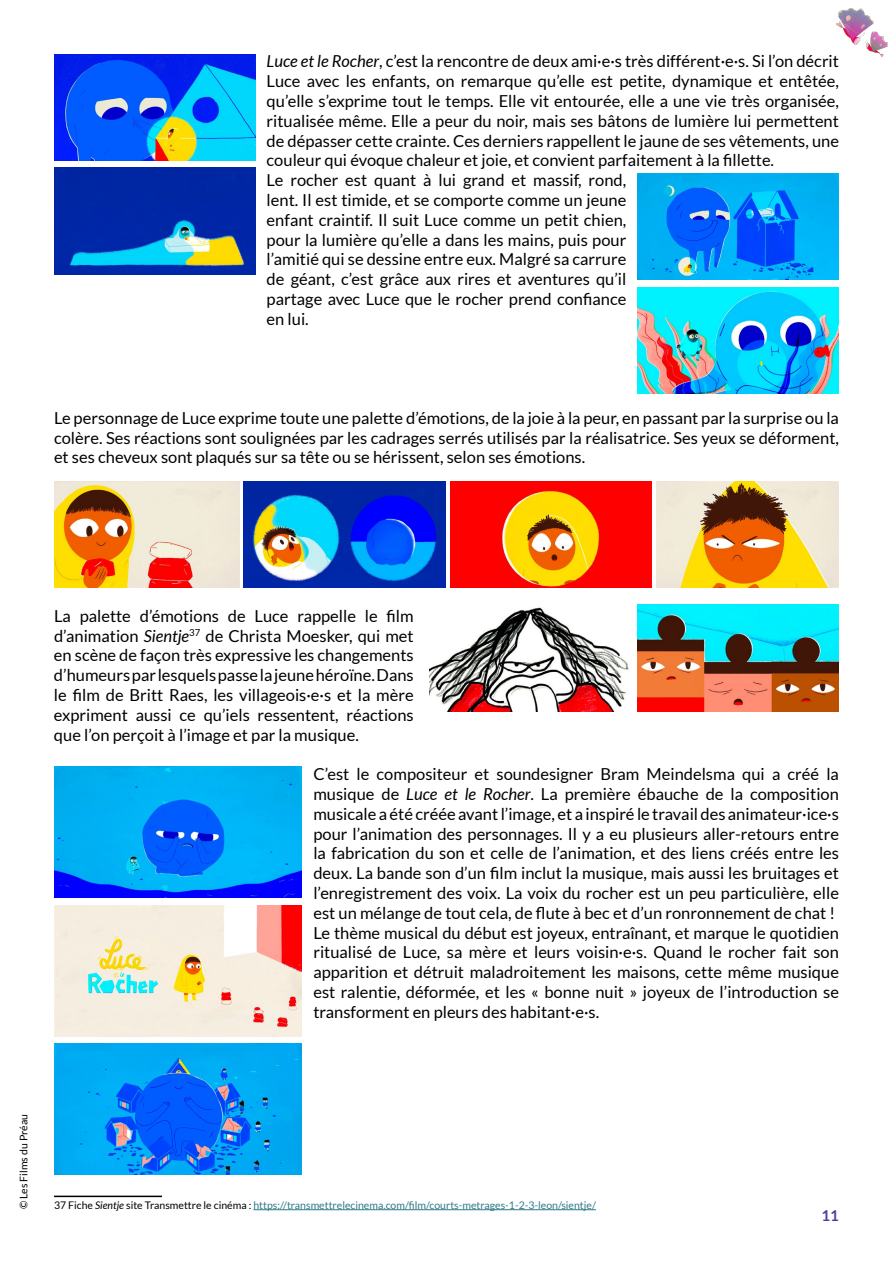
<style>
.page{position:relative;width:893px;height:1263px;background:#fff}
.page>*{position:absolute;margin:0;border:0;box-sizing:border-box;transform-origin:0 0}
.t1{font:16.5px/19.8px "Lato";color:#000}
.t2{font:700 15px "Lato";color:#49419b}
.t3{font:10.5px "Lato";color:#2e7988}
.t4{font:10.5px "Lato";color:#000}
.s1{font-style:italic}
.s2{color:#000}
.s3{font-style:italic;color:#000}
</style>
<div class="page">
<img style="left:837px;top:8px;width:51px;height:48px">
<hr style="left:54px;top:1195px;width:108px;height:2px;background:#000">
<hr style="left:253px;top:1209px;width:343px;height:1px;background:#2e7988">
<img style="left:637px;top:287px;width:201px;height:106px">
<img style="left:54px;top:482px;width:185px;height:106px">
<img style="left:244px;top:482px;width:201px;height:106px">
<img style="left:450px;top:482px;width:202px;height:106px">
<img style="left:657px;top:482px;width:182px;height:106px">
<img style="left:429px;top:607px;width:200px;height:104px">
<img style="left:637px;top:605px;width:202px;height:106px">
<img style="left:54px;top:766px;width:248px;height:131px">
<img style="left:54px;top:906px;width:248px;height:130px">
<img style="left:54px;top:1044px;width:248px;height:130px">
<img style="left:54px;top:54px;width:201px;height:106px">
<img style="left:54px;top:168px;width:201px;height:106px">
<img style="left:637px;top:173px;width:202px;height:107px">
<p class="t1" style="left:267px;top:51px;width:574px"><span class="s1">Luce et le Rocher</span>, c’est la rencontre de deux ami·e·s très différent·e·s. Si l’on décrit Luce avec les enfants, on remarque qu’elle est petite, dynamique et entêtée, qu’elle s’exprime tout le temps. Elle vit entourée, elle a une vie très organisée, ritualisée même. Elle a peur du noir, mais ses bâtons de lumière lui permettent de dépasser cette crainte. Ces derniers rappellent le jaune de ses vêtements, une couleur qui évoque chaleur et joie, et convient parfaitement à la fillette.<br>Le rocher est quant à lui grand et massif, rond,<br>lent. Il est timide, et se comporte comme un jeune<br>enfant craintif. Il suit Luce comme un petit chien,<br>pour la lumière qu’elle a dans les mains, puis pour<br>l’amitié qui se dessine entre eux. Malgré sa carrure<br>de géant, c’est grâce aux rires et aventures qu’il<br>partage avec Luce que le rocher prend confiance<br>en lui.</p>
<p class="t1" style="left:54px;top:408px;width:786px;text-align:justify">Le personnage de Luce exprime toute une palette d’émotions, de la joie à la peur, en passant par la surprise ou la colère. Ses réactions sont soulignées par les cadrages serrés utilisés par la réalisatrice. Ses yeux se déforment, et ses cheveux sont plaqués sur sa tête ou se hérissent, selon ses émotions.</p>
<p class="t1" style="left:54px;top:606px;width:361px;text-align:justify">La palette d’émotions de Luce rappelle le film d’animation <span class="s1">Sientje</span><sup>37</sup> de Christa Moesker, qui met en scène de façon très expressive les changements d’humeurs par lesquels passe la jeune héroïne. Dans le film de Britt Raes, les villageois·e·s et la mère expriment aussi ce qu’iels ressentent, réactions que l’on perçoit à l’image et par la musique.</p>
<p class="t1" style="left:313px;top:764px;width:527px">C’est le compositeur et soundesigner Bram Meindelsma qui a créé la musique de <span class="s1">Luce et le Rocher</span>. La première ébauche de la composition musicale a été créée avant l’image, et a inspiré le travail des animateur·ice·s pour l’animation des personnages. Il y a eu plusieurs aller-retours entre la fabrication du son et celle de l’animation, et des liens créés entre les deux. La bande son d’un film inclut la musique, mais aussi les bruitages et l’enregistrement des voix. La voix du rocher est un peu particulière, elle est un mélange de tout cela, de flute à bec et d’un ronronnement de chat !<br>Le thème musical du début est joyeux, entraînant, et marque le quotidien ritualisé de Luce, sa mère et leurs voisin·e·s. Quand le rocher fait son apparition et détruit maladroitement les maisons, cette même musique est ralentie, déformée, et les « bonne nuit » joyeux de l’introduction se transforment en pleurs des habitant·e·s.</p>
<p class="t4" style="left:18px;top:1209px;width:97px;rotate:-90deg">© Les Films du Préau</p>
<p class="t3" style="left:54px;top:1199px;width:543px"><span class="s2">37 Fiche</span> <span class="s3">Sientje</span> <span class="s2">site Transmettre le cinéma :</span> https://transmettrelecinema.com/film/courts-metrages-1-2-3-leon/sientje/</p>
<p class="t2" style="left:822px;top:1207px;width:19px">11</p>
</div>
